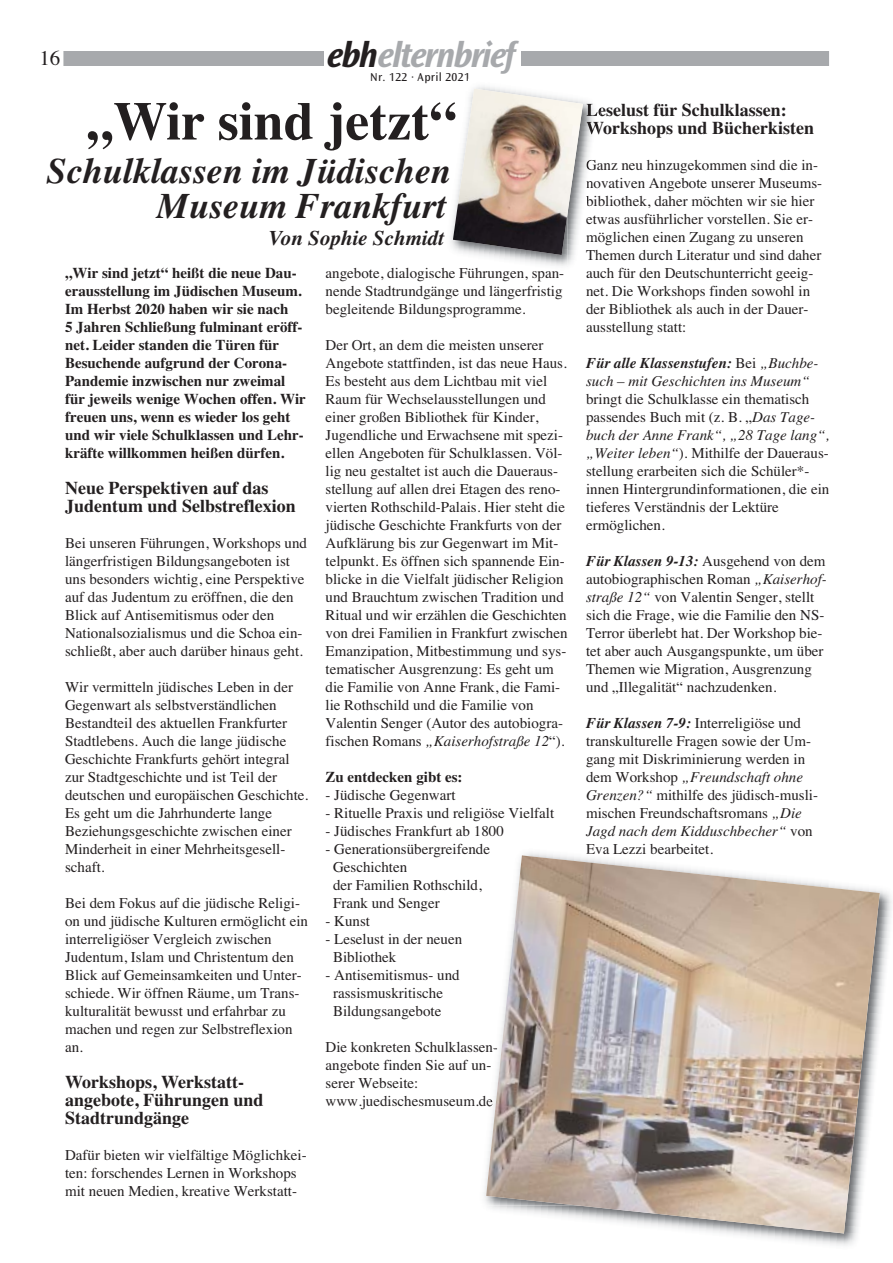
<style>
.page{position:relative;width:893px;height:1263px;background:#fff}
.page>*{position:absolute;margin:0;border:0;box-sizing:border-box;transform-origin:0 0}
.t1{font:700 54px "Times";color:#231f20}
.t2{font:italic 700 36px/34.5px "Times";color:#231f20;text-align:right}
.t3{font:italic 700 36px "Ocean Sans";letter-spacing:-.05em;color:#a7a9ac}
.t4{font:italic 700 21px "Times";color:#231f20}
.t5{font:21px "Times";color:#231f20}
.t6{font:700 18px/18px "Times";color:#231f20}
.t7{font:15px/18px "Times";color:#231f20}
.t8{font:700 15px/18px "Times";color:#231f20}
.t9{font:italic 15px/18px "Times";color:#231f20}
.t10{font:12px "Ocean Sans";letter-spacing:.025em;color:#231f20}
.s1{color:#231f20}
.s2{font-style:italic}
.s3{font-weight:700}
.s4{font-style:normal}
.s5{font-weight:700;font-style:italic}
</style>
<div class="page">
<div style="left:63px;top:51px;width:766px;height:15px;background:#a7a9ac"></div>
<div style="left:324px;top:41px;width:196px;height:36px;background:#fff"></div>
<img style="left:726px;top:890px;width:166px;height:356px">
<img style="left:486px;top:855px;width:394px;height:378px">
<img style="left:555px;top:121px;width:44px;height:151px">
<img style="left:594px;top:107px;width:8px;height:9px">
<img style="left:594px;top:122px;width:5px;height:16px">
<img style="left:450px;top:225px;width:117px;height:41px">
<svg style="left:583px;top:98px;width:11px;height:157px"></svg>
<img style="left:453px;top:89px;width:130px;height:166px">
<h3 class="t5" style="left:39px;top:50px;width:22px">16</h3>
<h2 class="t3" style="left:327px;top:41px;width:190px"><span class="s1">ebh</span>elternbrief</h2>
<p class="t10" style="left:370px;top:72px;width:101px">Nr. 122 · April 2021</p>
<h1 class="t1" style="left:86px;top:102px;width:371px">„Wir sind jetzt“</h1>
<h2 class="t2" style="left:47px;top:157px;width:406px">Schulklassen im Jüdischen<br>Museum Frankfurt</h2>
<h3 class="t4" style="left:269px;top:230px;width:177px">Von Sophie Schmidt</h3>
<p class="t8" style="left:65px;top:265px;width:242px">„Wir sind jetzt“ heißt die neue Dau&shy;erausstellung im Jüdischen Museum.<br>Im Herbst 2020 haben wir sie nach<br>5 Jahren Schließung fulminant eröff&shy;net. Leider standen die Türen für Besuchende aufgrund der Corona-Pandemie inzwischen nur zweimal für jeweils wenige Wochen offen. Wir freuen uns, wenn es wieder los geht und wir viele Schulklassen und Lehr&shy;kräfte willkommen heißen dürfen.</p>
<p class="t6" style="left:65px;top:481px;width:232px">Neue Perspektiven auf das<br>Judentum und Selbstreflexion</p>
<p class="t7" style="left:65px;top:536px;width:244px">Bei unseren Führungen, Workshops und längerfristigen Bildungsangeboten ist uns besonders wichtig, eine Perspektive auf das Judentum zu eröffnen, die den Blick auf Antisemitismus oder den Nationalsozialismus und die Schoa ein&shy;schließt, aber auch darüber hinaus geht.</p>
<p class="t7" style="left:65px;top:680px;width:245px">Wir vermitteln jüdisches Leben in der Gegenwart als selbstverständlichen Bestandteil des aktuellen Frankfurter Stadtlebens. Auch die lange jüdische Geschichte Frankfurts gehört integral zur Stadtgeschichte und ist Teil der deutschen und europäischen Geschichte.<br>Es geht um die Jahrhunderte lange Beziehungsgeschichte zwischen einer Minderheit in einer Mehrheitsgesell&shy;schaft.</p>
<p class="t7" style="left:65px;top:896px;width:244px">Bei dem Fokus auf die jüdische Religi&shy;on und jüdische Kulturen ermöglicht ein interreligiöser Vergleich zwischen Judentum, Islam und Christentum den Blick auf Gemeinsamkeiten und Unter&shy;schiede. Wir öffnen Räume, um Trans&shy;kulturalität bewusst und erfahrbar zu machen und regen zur Selbstreflexion an.</p>
<p class="t6" style="left:65px;top:1075px;width:200px">Workshops, Werkstatt&shy;angebote, Führungen und<br>Stadtrundgänge</p>
<p class="t7" style="left:65px;top:1148px;width:243px">Dafür bieten wir vielfältige Möglichkei&shy;ten: forschendes Lernen in Workshops mit neuen Medien, kreative Werkstatt-</p>
<p class="t7" style="left:326px;top:266px;width:240px;text-align:justify">angebote, dialogische Führungen, span&shy;nende Stadtrundgänge und längerfristig begleitende Bildungsprogramme.</p>
<p class="t7" style="left:326px;top:338px;width:244px">Der Ort, an dem die meisten unserer Angebote stattfinden, ist das neue Haus.<br>Es besteht aus dem Lichtbau mit viel Raum für Wechselausstellungen und einer großen Bibliothek für Kinder, Jugendliche und Erwachsene mit spezi&shy;ellen Angeboten für Schulklassen. Völ&shy;lig neu gestaltet ist auch die Daueraus&shy;stellung auf allen drei Etagen des reno&shy;vierten Rothschild-Palais. Hier steht die jüdische Geschichte Frankfurts von der Aufklärung bis zur Gegenwart im Mit&shy;telpunkt. Es öffnen sich spannende Ein&shy;blicke in die Vielfalt jüdischer Religion und Brauchtum zwischen Tradition und Ritual und wir erzählen die Geschichten von drei Familien in Frankfurt zwischen Emanzipation, Mitbestimmung und sys&shy;tematischer Ausgrenzung: Es geht um die Familie von Anne Frank, die Fami&shy;lie Rothschild und die Familie von Valentin Senger (Autor des autobiogra&shy;fischen Romans <span class="s2">„Kaiserhofstraße 12</span>“).</p>
<p class="t8" style="left:326px;top:769px;width:139px">Zu entdecken gibt es:</p>
<p class="t7" style="left:326px;top:788px;width:131px">- Jüdische Gegenwart</p>
<p class="t7" style="left:326px;top:806px;width:230px">- Rituelle Praxis und religiöse Vielfalt</p>
<p class="t7" style="left:326px;top:824px;width:180px">- Jüdisches Frankfurt ab 1800</p>
<p class="t7" style="left:333px;top:842px;width:158px;text-indent:-8px">- Generationsübergreifende<br>Geschichten<br>der Familien Rothschild,<br>Frank und Senger</p>
<p class="t7" style="left:326px;top:914px;width:46px">- Kunst</p>
<p class="t7" style="left:333px;top:932px;width:131px;text-indent:-8px">- Leselust in der neuen<br>Bibliothek</p>
<p class="t7" style="left:333px;top:968px;width:128px;text-indent:-8px">- Antisemitismus- und rassismuskritische<br>Bildungsangebote</p>
<p class="t7" style="left:326px;top:1040px;width:174px">Die konkreten Schulklassen&shy;angebote finden Sie auf un&shy;serer Webseite: www.juedischesmuseum.de</p>
<p class="t6" style="left:586px;top:103px;width:229px">Leselust für Schulklassen:<br>Workshops und Bücherkisten</p>
<p class="t7" style="left:586px;top:157px;width:238px">Ganz neu hinzugekommen sind die in&shy;novativen Angebote unserer Museums&shy;bibliothek, daher möchten wir sie hier etwas ausführlicher vorstellen. Sie er&shy;möglichen einen Zugang zu unseren Themen durch Literatur und sind daher auch für den Deutschunterricht geeig&shy;net. Die Workshops finden sowohl in der Bibliothek als auch in der Dauer&shy;ausstellung statt:</p>
<p class="t9" style="left:586px;top:355px;width:234px"><span class="s3">Für alle Klassenstufen:</span> <span class="s4">Bei</span> „Buchbe&shy;such – mit Geschichten ins Museum“</p>
<p class="t7" style="left:586px;top:391px;width:245px">bringt die Schulklasse ein thematisch passendes Buch mit (z. B. „<span class="s2">Das Tage&shy;buch der Anne Frank“, „28 Tage lang“, „Weiter leben“</span>). Mithilfe der Daueraus&shy;stellung erarbeiten sich die Schüler*- innen Hintergrundinformationen, die ein tieferes Verständnis der Lektüre ermöglichen.</p>
<p class="t7" style="left:586px;top:553px;width:242px"><span class="s5">Für Klassen 9-13:</span> Ausgehend von dem autobiographischen Roman <span class="s2">„Kaiserhof&shy;straße 12“</span> von Valentin Senger, stellt sich die Frage, wie die Familie den NS-Terror überlebt hat. Der Workshop bie&shy;tet aber auch Ausgangspunkte, um über Themen wie Migration, Ausgrenzung und „Illegalität“ nachzudenken.</p>
<p class="t7" style="left:586px;top:715px;width:234px"><span class="s5">Für Klassen 7-9:</span> Interreligiöse und transkulturelle Fragen sowie der Um&shy;gang mit Diskriminierung werden in dem Workshop <span class="s2">„Freundschaft ohne Grenzen?“</span> mithilfe des jüdisch-musli&shy;mischen Freundschaftsromans <span class="s2">„Die Jagd nach dem Kidduschbecher“</span> von Eva Lezzi bearbeitet.</p>
</div>
